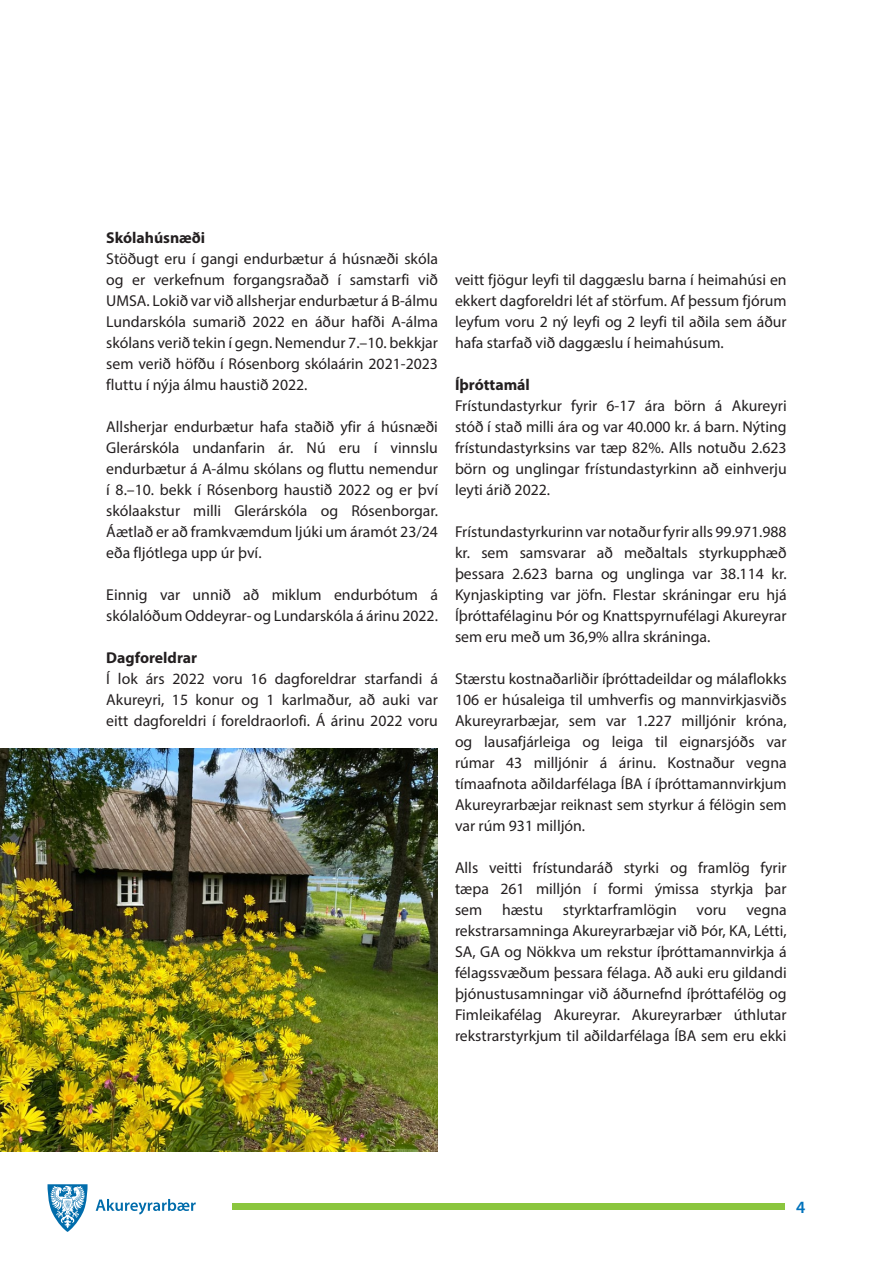
<style>
.page{position:relative;width:893px;height:1263px;background:#fff}
.page>*{position:absolute;margin:0;border:0;box-sizing:border-box;transform-origin:0 0}
.t1{font:600 17.25px "Myriad Pro";color:#0072bc}
.Meginmál{font:15.75px/21px "Myriad Pro";color:#231f20;text-align:justify}
.Meginmál-2{font:700 15.75px "Myriad Pro";color:#231f20}
</style>
<div class="page">
<div style="left:232px;top:1203px;width:552px;height:7px;background:#8bc63e"></div>
<svg style="left:96px;top:1199px;width:100px;height:15px"></svg>
<svg style="left:47px;top:1184px;width:41px;height:48px"></svg>
<img style="left:0;top:748px;width:438px;height:403px">
<p class="Meginmál-2" style="left:106px;top:227px;width:100px">Skólahúsnæði</p>
<p class="Meginmál" style="left:106px;top:248px;width:333px">Stöðugt eru í gangi endurbætur á húsnæði skóla og er verkefnum forgangsraðað í samstarfi við UMSA. Lokið var við allsherjar endurbætur á B-álmu Lundarskóla sumarið 2022 en áður hafði A-álma skólans verið tekin í gegn. Nemendur 7.–10. bekkjar sem verið höfðu í Rósenborg skólaárin 2021-2023 fluttu í nýja álmu haustið 2022.</p>
<p class="Meginmál" style="left:106px;top:416px;width:333px">Allsherjar endurbætur hafa staðið yfir á húsnæði Glerárskóla undanfarin ár. Nú eru í vinnslu endurbætur á A-álmu skólans og fluttu nemendur í 8.–10. bekk í Rósenborg haustið 2022 og er því skólaakstur milli Glerárskóla og Rósenborgar.<br>Áætlað er að framkvæmdum ljúki um áramót 23/24 eða fljótlega upp úr því.</p>
<p class="Meginmál" style="left:106px;top:584px;width:333px">Einnig var unnið að miklum endurbótum á skólalóðum Oddeyrar- og Lundarskóla á árinu 2022.</p>
<p class="Meginmál-2" style="left:106px;top:647px;width:92px">Dagforeldrar</p>
<p class="Meginmál" style="left:106px;top:668px;width:333px">Í lok árs 2022 voru 16 dagforeldrar starfandi á Akureyri, 15 konur og 1 karlmaður, að auki var eitt dagforeldri í foreldraorlofi. Á árinu 2022 voru</p>
<p class="Meginmál" style="left:455px;top:269px;width:333px">veitt fjögur leyfi til daggæslu barna í heimahúsi en ekkert dagforeldri lét af störfum. Af þessum fjórum leyfum voru 2 ný leyfi og 2 leyfi til aðila sem áður hafa starfað við daggæslu í heimahúsum.</p>
<p class="Meginmál-2" style="left:455px;top:374px;width:76px">Íþróttamál</p>
<p class="Meginmál" style="left:455px;top:395px;width:333px">Frístundastyrkur fyrir 6-17 ára börn á Akureyri stóð í stað milli ára og var 40.000 kr. á barn. Nýting frístundastyrksins var tæp 82%. Alls notuðu 2.623 börn og unglingar frístundastyrkinn að einhverju leyti árið 2022.</p>
<p class="Meginmál" style="left:455px;top:521px;width:333px">Frístundastyrkurinn var notaður fyrir alls 99.971.988 kr. sem samsvarar að meðaltals styrkupphæð þessara 2.623 barna og unglinga var 38.114 kr.<br>Kynjaskipting var jöfn. Flestar skráningar eru hjá Íþróttafélaginu Þór og Knattspyrnufélagi Akureyrar sem eru með um 36,9% allra skráninga.</p>
<p class="Meginmál" style="left:455px;top:668px;width:333px">Stærstu kostnaðarliðir íþróttadeildar og málaflokks 106 er húsaleiga til umhverfis og mannvirkjasviðs Akureyrarbæjar, sem var 1.227 milljónir króna, og lausafjárleiga og leiga til eignarsjóðs var rúmar 43 milljónir á árinu. Kostnaður vegna tímaafnota aðildarfélaga ÍBA í íþróttamannvirkjum Akureyrarbæjar reiknast sem styrkur á félögin sem var rúm 931 milljón.</p>
<p class="Meginmál" style="left:455px;top:857px;width:333px">Alls veitti frístundaráð styrki og framlög fyrir tæpa 261 milljón í formi ýmissa styrkja þar sem</p>
<p class="Meginmál" style="left:502px;top:899px;width:43px">hæstu</p>
<p class="Meginmál" style="left:563px;top:899px;width:115px">styrktarframlögin</p>
<p class="Meginmál" style="left:697px;top:899px;width:31px">voru</p>
<p class="Meginmál" style="left:455px;top:899px;width:333px;text-indent:291px">vegna rekstrarsamninga Akureyrarbæjar við Þór, KA, Létti, SA, GA og Nökkva um rekstur íþróttamannvirkja á félagssvæðum þessara félaga. Að auki eru gildandi þjónustusamningar við áðurnefnd íþróttafélög og Fimleikafélag Akureyrar. Akureyrarbær úthlutar rekstrarstyrkjum til aðildarfélaga ÍBA sem eru ekki</p>
<p class="t1" style="left:796px;top:1197px;width:11px">4</p>
</div>
